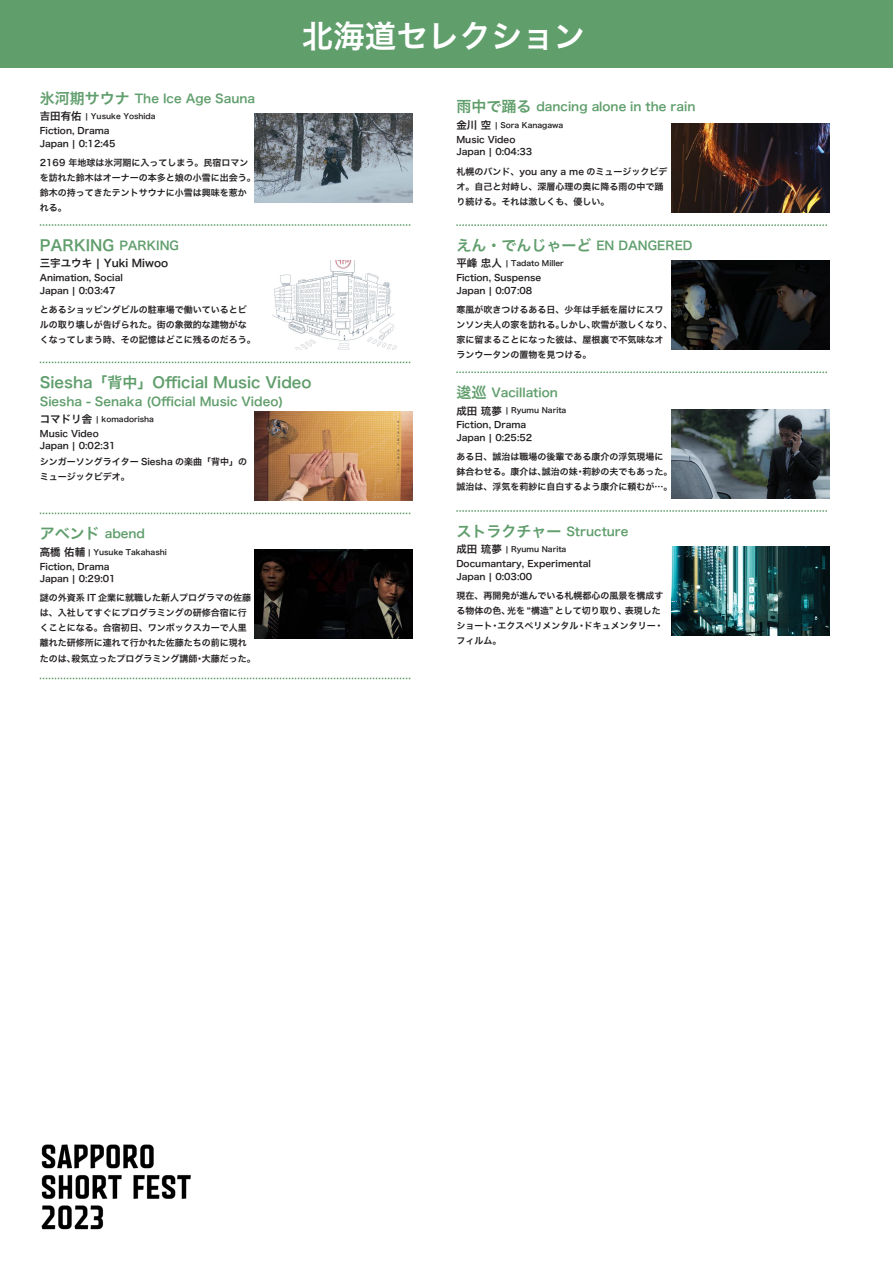
<style>
.page{position:relative;width:893px;height:1263px;background:#fff}
.page>*{position:absolute;margin:0;border:0;box-sizing:border-box;transform-origin:0 0}
.t1{font:31.5px "Hira Kaku Pro W6";color:#fff}
.t2{font:15px "Hira Kaku Pro W6";color:#609e6c}
.t3{font:12px "Hira Kaku Pro W6";color:#609e6c}
.t4{font:10.5px "Hira Kaku Pro W6";color:#231f20}
.t5{font:9px/15px "Hira Kaku Pro W6";color:#231f20}
.t6{font:7.5px "Hira Kaku Pro W6";color:#231f20}
.s1{font-size:15px}
.s2{font-size:10.5px}
.s3{font-size:12px}
</style>
<div class="page">
<div style="left:0;top:0;width:893px;height:67px;background:#609e6c"></div>
<img style="left:272px;top:261px;width:125px;height:89px">
<img style="left:254px;top:114px;width:158px;height:89px">
<img style="left:254px;top:412px;width:158px;height:89px">
<img style="left:254px;top:549px;width:158px;height:89px">
<img style="left:671px;top:123px;width:158px;height:89px">
<img style="left:671px;top:261px;width:158px;height:89px">
<img style="left:671px;top:409px;width:158px;height:89px">
<svg style="left:40px;top:224px;width:371px;height:2px"></svg>
<svg style="left:40px;top:362px;width:371px;height:1px"></svg>
<svg style="left:40px;top:513px;width:371px;height:1px"></svg>
<svg style="left:40px;top:678px;width:371px;height:1px"></svg>
<svg style="left:456px;top:224px;width:371px;height:2px"></svg>
<svg style="left:456px;top:372px;width:371px;height:1px"></svg>
<img style="left:671px;top:547px;width:158px;height:89px">
<svg style="left:456px;top:510px;width:371px;height:2px"></svg>
<img style="left:42px;top:1144px;width:149px;height:86px">
<h3 class="t3" style="left:40px;top:87px;width:217px"><span class="s1">氷河期サウナ</span> The Ice Age Sauna</h3>
<p class="t6" style="left:40px;top:109px;width:117px"><span class="s2">吉田有佑</span> | Yusuke Yoshida</p>
<p class="t5" style="left:40px;top:124px;width:77px;line-height:12.8px">Fiction, Drama<br>Japan | 0:12:45</p>
<p class="t5" style="left:40px;top:155px;width:217px">2169 年地球は氷河期に入ってしまう。民宿ロマンを訪れた鈴木はオーナーの本多と娘の小雪に出会う。鈴木の持ってきたテントサウナに小雪は興味を惹かれる。</p>
<h2 class="t2" style="left:40px;top:232px;width:141px">PARKING <span class="s3">PARKING</span></h2>
<p class="t4" style="left:40px;top:254px;width:130px">三宇ユウキ | Yuki Miwoo</p>
<p class="t5" style="left:40px;top:271px;width:85px;line-height:12.8px">Animation, Social<br>Japan | 0:03:47</p>
<p class="t5" style="left:40px;top:302px;width:217px">とあるショッピングビルの駐車場で働いているとビルの取り壊しが告げられた。街の象徴的な建物がなくなってしまう時、その記憶はどこに残るのだろう。</p>
<h1 class="t1" style="left:302px;top:8px;width:285px">北海道セレクション</h1>
<h3 class="t3" style="left:456px;top:96px;width:240px"><span class="s1">雨中で踊る</span> dancing alone in the rain</h3>
<p class="t6" style="left:456px;top:118px;width:108px"><span class="s2">金川 空</span> | Sora Kanagawa</p>
<p class="t5" style="left:456px;top:133px;width:77px;line-height:12.8px">Music Video<br>Japan | 0:04:33</p>
<p class="t5" style="left:456px;top:163px;width:212px">札幌のバンド、you any a me のミュージックビデオ。自己と対峙し、深層心理の奥に降る雨の中で踊り続ける。それは激しくも、優しい。</p>
<h3 class="t3" style="left:456px;top:235px;width:238px"><span class="s1">えん・でんじゃーど</span> EN DANGERED</h3>
<p class="t6" style="left:456px;top:257px;width:109px"><span class="s2">平峰 忠人</span> | Tadato Miller</p>
<p class="t5" style="left:456px;top:271px;width:86px;line-height:12.8px">Fiction, Suspense<br>Japan | 0:07:08</p>
<p class="t5" style="left:456px;top:302px;width:218px">寒風が吹きつけるある日、少年は手紙を届けにスワンソン夫人の家を訪れる。しかし、吹雪が激しくなり、家に留まることになった彼は、屋根裏で不気味なオランウータンの置物を見つける。</p>
<h2 class="t2" style="left:40px;top:369px;width:273px">Siesha「背中」Official Music Video</h2>
<h3 class="t3" style="left:40px;top:391px;width:245px">Siesha - Senaka (Official Music Video)</h3>
<p class="t6" style="left:40px;top:412px;width:116px"><span class="s2">コマドリ舎</span> | komadorisha</p>
<p class="t5" style="left:40px;top:426px;width:77px;line-height:12.8px">Music Video<br>Japan | 0:02:31</p>
<p class="t5" style="left:40px;top:454px;width:209px">シンガーソングライター Siesha の楽曲「背中」のミュージックビデオ。</p>
<h3 class="t3" style="left:40px;top:523px;width:107px"><span class="s1">アベンド</span> abend</h3>
<p class="t6" style="left:40px;top:545px;width:129px"><span class="s2">高橋 佑輔</span> | Yusuke Takahashi</p>
<p class="t5" style="left:40px;top:559px;width:77px;line-height:12.8px">Fiction, Drama<br>Japan | 0:29:01</p>
<p class="t5" style="left:40px;top:590px;width:218px">謎の外資系 IT 企業に就職した新人プログラマの佐藤は、入社してすぐにプログラミングの研修合宿に行くことになる。合宿初日、ワンボックスカーで人里離れた研修所に連れて行かれた佐藤たちの前に現れたのは、殺気立ったプログラミング講師・大藤だった。</p>
<h3 class="t3" style="left:456px;top:382px;width:103px"><span class="s1">逡巡</span> Vacillation</h3>
<p class="t6" style="left:456px;top:404px;width:111px"><span class="s2">成田 琉夢</span> | Ryumu Narita</p>
<p class="t5" style="left:456px;top:418px;width:77px;line-height:12.8px">Fiction, Drama<br>Japan | 0:25:52</p>
<p class="t5" style="left:456px;top:449px;width:218px">ある日、誠治は職場の後輩である康介の浮気現場に鉢合わせる。康介は、誠治の妹・莉紗の夫でもあった。誠治は、浮気を莉紗に自白するよう康介に頼むが…。</p>
<h3 class="t3" style="left:456px;top:520px;width:174px"><span class="s1">ストラクチャー</span> Structure</h3>
<p class="t6" style="left:456px;top:542px;width:111px"><span class="s2">成田 琉夢</span> | Ryumu Narita</p>
<p class="t5" style="left:456px;top:557px;width:136px;line-height:12.8px">Documantary, Experimental<br>Japan | 0:03:00</p>
<p class="t5" style="left:456px;top:588px;width:209px">現在、再開発が進んでいる札幌都心の風景を構成する物体の色、光を “構造” として切り取り、表現したショート・エクスペリメンタル・ドキュメンタリー・フィルム。</p>
</div>
